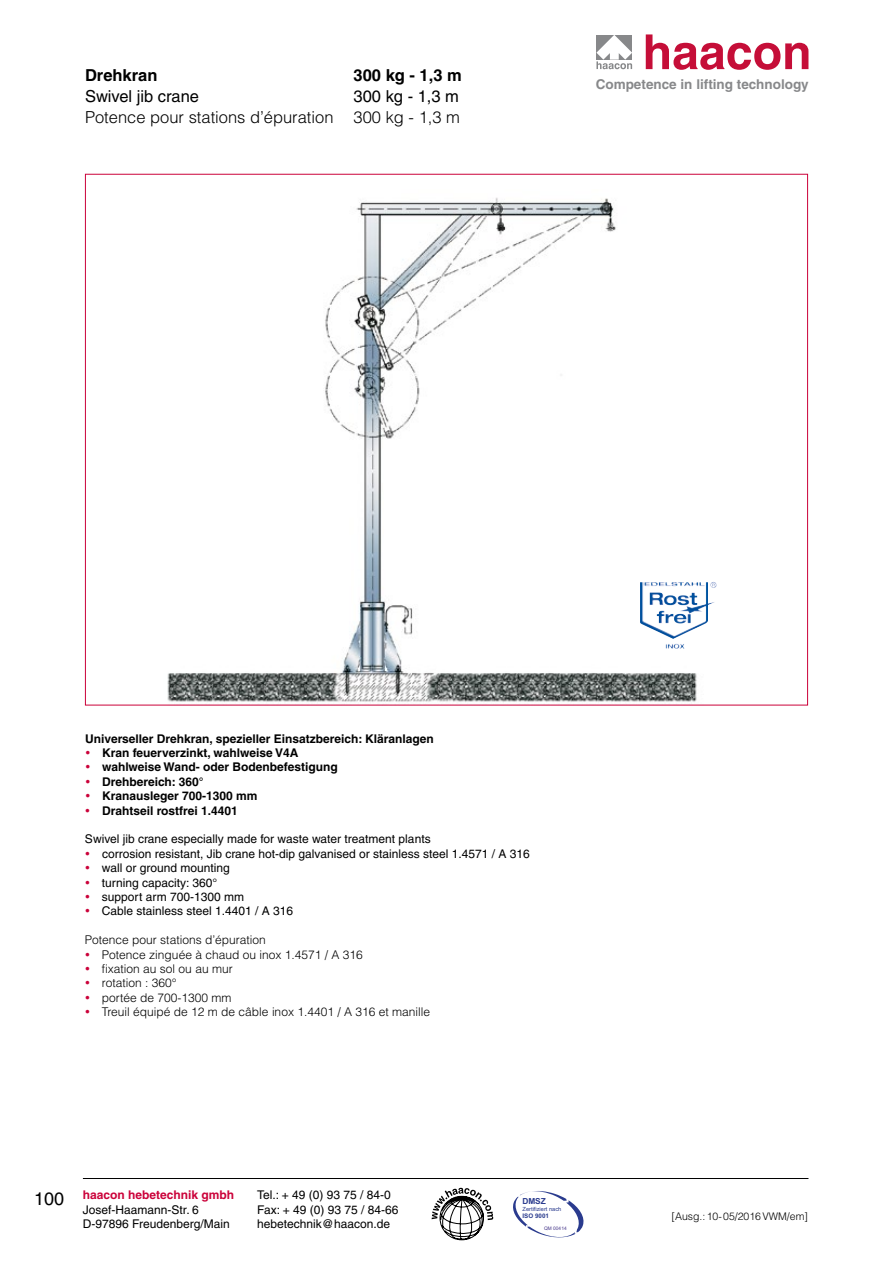
<style>
.page{position:relative;width:893px;height:1263px;background:#fff}
.page>*{position:absolute;margin:0;border:0;box-sizing:border-box;transform-origin:0 0}
.t1{font:18px "Helvetica";color:#000}
.t2{font:300 16.5px "Helvetica";color:#000}
.t3{font:16.5px "Helvetica";color:#000}
.t4{font:700 16.5px "Helvetica";color:#000}
.t5{font:700 13.5px "Helvetica";color:#87888a}
.t6{font:12px/14.4px "Helvetica";color:#000}
.t7{font:700 12px/14.4px "Helvetica";color:#000}
.t8{font:300 12px/14.4px "Helvetica";color:#000}
.t9{font:700 12px "Helvetica";color:#cb023a}
.t10{font:300 10.5px "Helvetica";color:#000}
.t11{font:700 8.25px "Arial";color:#2a3b8e}
.t12{font:700 6.3px "Arial";color:#2a3b8e}
.t13{font:5.7px "Arial";color:#2a3b8e}
.t14{font:4.8px "Arial";color:#4b3c8d}
</style>
<div class="page">
<svg style="left:513px;top:1191px;width:71px;height:47px"></svg>
<svg style="left:646px;top:34px;width:162px;height:36px"></svg>
<svg style="left:596px;top:35px;width:36px;height:34px"></svg>
<svg style="left:432px;top:1188px;width:61px;height:52px"></svg>
<img style="left:167px;top:197px;width:537px;height:505px">
<svg style="left:710px;top:582px;width:4px;height:6px"></svg>
<hr style="left:83px;top:1178px;width:725px;height:1px;background:#000">
<h2 class="t4" style="left:85px;top:65px;width:74px">Drehkran</h2>
<h2 class="t4" style="left:354px;top:65px;width:110px">300 kg - 1,3 m</h2>
<h2 class="t3" style="left:85px;top:86px;width:116px">Swivel jib crane</h2>
<h2 class="t3" style="left:354px;top:86px;width:107px">300 kg - 1,3 m</h2>
<h2 class="t2" style="left:85px;top:107px;width:376px">Potence pour stations d’épuration 300 kg - 1,3 m</h2>
<p class="t5" style="left:596px;top:76px;width:215px">Competence in lifting technology</p>
<p class="t7" style="left:102px;top:731px;width:333px;text-indent:-17px">Universeller Drehkran, spezieller Einsatzbereich: Kläranlagen Kran feuerverzinkt, wahlweise V4A<br>wahlweise Wand- oder Bodenbefestigung<br>Drehbereich: 360°<br>Kranausleger 700-1300 mm<br>Drahtseil rostfrei 1.4401</p>
<p class="t6" style="left:102px;top:832px;width:429px;text-indent:-17px">Swivel jib crane especially made for waste water treatment plants<br>corrosion resistant, Jib crane hot-dip galvanised or stainless steel 1.4571 / A 316 wall or ground mounting<br>turning capacity: 360°<br>support arm 700-1300 mm<br>Cable stainless steel 1.4401 / A 316</p>
<p class="t8" style="left:102px;top:932px;width:330px;text-indent:-17px">Potence pour stations d’épuration<br>Potence zinguée à chaud ou inox 1.4571 / A 316<br>fixation au sol ou au mur<br>rotation : 360°<br>portée de 700-1300 mm<br>Treuil équipé de 12 m de câble inox 1.4401 / A 316 et manille</p>
<h1 class="t1" style="left:34px;top:1188px;width:32px">100</h1>
<p class="t9" style="left:83px;top:1188px;width:153px">haacon hebetechnik gmbh</p>
<p class="t6" style="left:83px;top:1202px;width:148px">Josef-Haamann-Str. 6<br>D-97896 Freudenberg/Main</p>
<p class="t6" style="left:257px;top:1188px;width:143px">Tel.: + 49 (0) 93 75 / 84-0<br>Fax: + 49 (0) 93 75 / 84-66 hebetechnik@haacon.de</p>
<p class="t11" style="left:522px;top:1196px;width:25px">DMSZ</p>
<p class="t13" style="left:523px;top:1206px;width:40px">Zertifiziert nach</p>
<p class="t12" style="left:523px;top:1212px;width:28px">ISO 9001</p>
<p class="t14" style="left:544px;top:1225px;width:24px">QM 00414</p>
<p class="t10" style="left:671px;top:1210px;width:138px">[Ausg.:10-05/2016VWM/em]</p>
</div>
